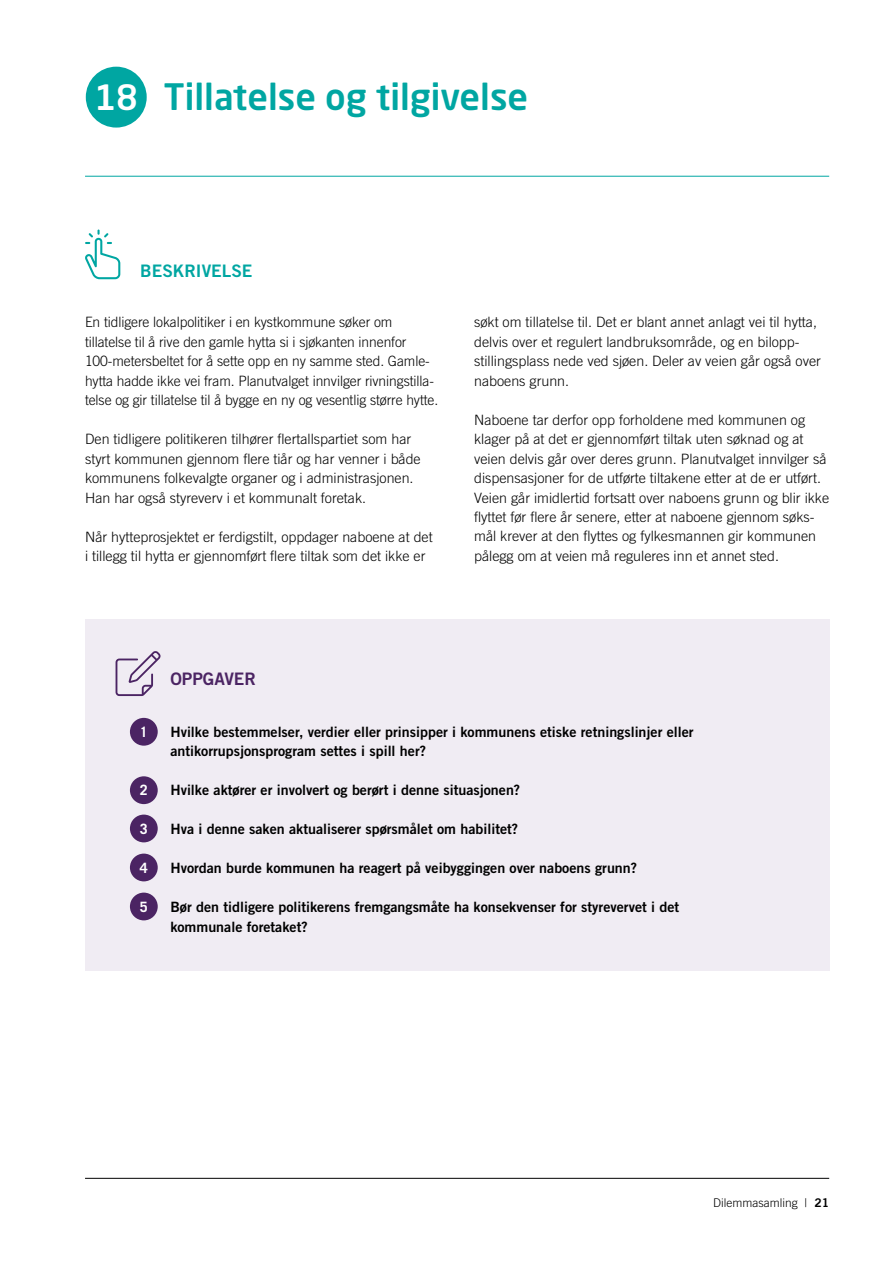
<style>
.page{position:relative;width:893px;height:1263px;background:#fff}
.page>*{position:absolute;margin:0;border:0;box-sizing:border-box;transform-origin:0 0}
.t1{font:500 36px "Neo Sans Std";color:#00a6a2}
.t2{font:500 34.5px "Neo Sans Std";color:#fff}
.t3{font:17.25px "Trade Gothic LT Bold Two";color:#00a6a2}
.t4{font:17.25px "Trade Gothic LT Bold Two";color:#4b2463}
.t5{font:300 14.25px/19.5px "Trade Gothic LT";color:#000}
.t6{font:14.25px/19.5px "Trade Gothic LT Bold Two";color:#000}
.t7{font:700 14.25px "Trade Gothic LT";color:#fff}
.t8{font:300 12px "Trade Gothic LT";color:#000}
.s1{font-family:"Trade Gothic LT Bold Two";font-weight:400}
</style>
<div class="page">
<hr style="left:85px;top:1178px;width:744px;height:1px;background:#000">
<div style="left:85px;top:619px;width:744px;height:352px;background:#f0ecf3"></div>
<svg style="left:116px;top:651px;width:45px;height:45px"></svg>
<hr style="left:85px;top:176px;width:744px;height:1px;background:#00a6a2">
<div style="left:130px;top:718px;width:28px;height:28px;background:#4b2463;border-radius:50%"></div>
<div style="left:130px;top:776px;width:28px;height:28px;background:#4b2463;border-radius:50%"></div>
<div style="left:130px;top:814px;width:28px;height:28px;background:#4b2463;border-radius:50%"></div>
<div style="left:130px;top:853px;width:28px;height:28px;background:#4b2463;border-radius:50%"></div>
<div style="left:130px;top:892px;width:28px;height:28px;background:#4b2463;border-radius:50%"></div>
<div style="left:86px;top:67px;width:61px;height:61px;background:#00a6a2;border-radius:50%"></div>
<svg style="left:85px;top:230px;width:35px;height:49px"></svg>
<h2 class="t2" style="left:94px;top:76px;width:45px">18</h2>
<h1 class="t1" style="left:164px;top:74px;width:366px">Tillatelse og tilgivelse</h1>
<p class="t3" style="left:140px;top:260px;width:114px">BESKRIVELSE</p>
<p class="t5" style="left:85px;top:312px;width:355px">En tidligere lokalpolitiker i en kystkommune søker om tillatelse til å rive den gamle hytta si i sjøkanten innenfor 100--metersbeltet for å sette opp en ny samme sted. Gamle&shy;hytta hadde ikke vei fram. Planutvalget innvilger rivningstilla&shy;telse og gir tillatelse til å bygge en ny og vesentlig større hytte.</p>
<p class="t5" style="left:85px;top:429px;width:337px">Den tidligere politikeren tilhører flertallspartiet som har styrt kommunen gjennom flere tiår og har venner i både kommunens folkevalgte organer og i administrasjonen.<br>Han har også styreverv i et kommunalt foretak.</p>
<p class="t5" style="left:85px;top:526px;width:349px">Når hytteprosjektet er ferdigstilt, oppdager naboene at det i tillegg til hytta er gjennomført flere tiltak som det ikke er</p>
<p class="t5" style="left:474px;top:312px;width:348px">søkt om tillatelse til. Det er blant annet anlagt vei til hytta, delvis over et regulert landbruksområde, og en bilopp&shy;stillingsplass nede ved sjøen. Deler av veien går også over naboens grunn.</p>
<p class="t5" style="left:474px;top:409px;width:357px">Naboene tar derfor opp forholdene med kommunen og klager på at det er gjennomført tiltak uten søknad og at veien delvis går over deres grunn. Planutvalget innvilger så dispensasjoner for de utførte tiltakene etter at de er utført.<br>Veien går imidlertid fortsatt over naboens grunn og blir ikke flyttet før flere år senere, etter at naboene gjennom søks&shy;mål krever at den flyttes og fylkesmannen gir kommunen pålegg om at veien må reguleres inn et annet sted.</p>
<p class="t4" style="left:170px;top:668px;width:87px">OPPGAVER</p>
<p class="t7" style="left:140px;top:723px;width:9px">1</p>
<p class="t7" style="left:140px;top:781px;width:9px">2</p>
<p class="t7" style="left:140px;top:820px;width:9px">3</p>
<p class="t7" style="left:140px;top:859px;width:9px">4</p>
<p class="t7" style="left:140px;top:898px;width:9px">5</p>
<p class="t6" style="left:170px;top:721px;width:525px">Hvilke bestemmelser, verdier eller prinsipper i kommunens etiske retningslinjer eller antikorrupsjonsprogram settes i spill her?</p>
<p class="t6" style="left:170px;top:780px;width:351px">Hvilke aktører er involvert og berørt i denne situasjonen?</p>
<p class="t6" style="left:170px;top:819px;width:349px">Hva i denne saken aktualiserer spørsmålet om habilitet?</p>
<p class="t6" style="left:170px;top:858px;width:468px">Hvordan burde kommunen ha reagert på veibyggingen over naboens grunn?</p>
<p class="t6" style="left:170px;top:897px;width:510px">Bør den tidligere politikerens fremgangsmåte ha konsekvenser for styrevervet i det kommunale foretaket?</p>
<p class="t8" style="left:713px;top:1195px;width:117px">Dilemmasamling | <span class="s1">21</span></p>
</div>
